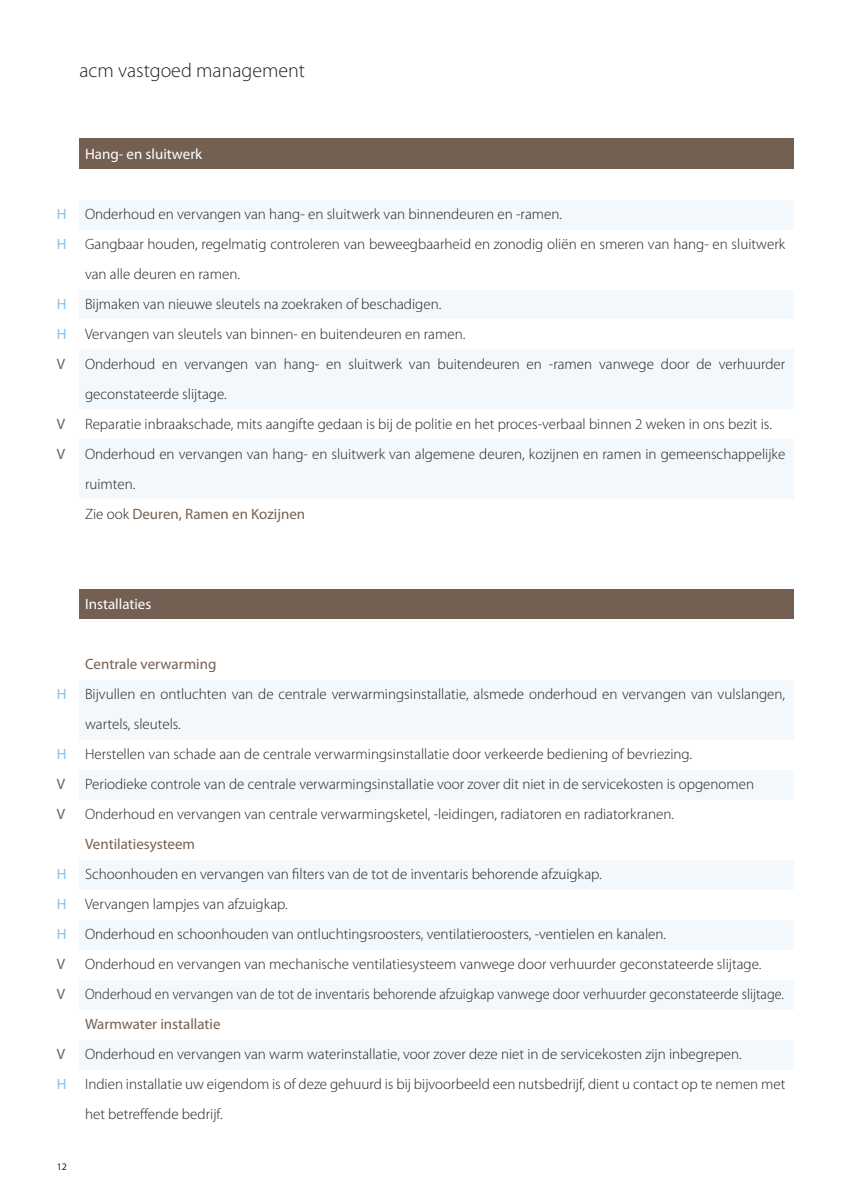
<style>
.page{position:relative;width:842px;height:1191px;background:#fff}
.page>*{position:absolute;margin:0;border:0;box-sizing:border-box;transform-origin:0 0}
.t1{font:300 20px "Myriad Pro";color:#231f20}
.t2{font:300 15px/30px "Myriad Pro";color:#231f20}
.t3{font:300 15px "Myriad Pro";color:#231f20;scale:.95 1}
.t4{font:15px "Myriad Pro";color:#746053}
.t5{font:15px "Myriad Pro";color:#fff}
.t6{font:10px "Myriad Pro";color:#231f20}
.s1{font-weight:400;color:#8dc2e9}
.s2{font-weight:400;color:#746053}
</style>
<div class="page">
<div style="left:79px;top:289px;width:715px;height:30px;background:#f2f8fc"></div>
<div style="left:79px;top:349px;width:715px;height:30px;background:#f2f8fc"></div>
<div style="left:79px;top:379px;width:715px;height:30px;background:#f2f8fc"></div>
<div style="left:79px;top:439px;width:715px;height:30px;background:#f2f8fc"></div>
<div style="left:79px;top:469px;width:715px;height:30px;background:#f2f8fc"></div>
<div style="left:79px;top:590px;width:715px;height:30px;background:#746053"></div>
<div style="left:79px;top:680px;width:715px;height:30px;background:#f2f8fc"></div>
<div style="left:79px;top:710px;width:715px;height:30px;background:#f2f8fc"></div>
<div style="left:79px;top:770px;width:715px;height:30px;background:#f2f8fc"></div>
<div style="left:79px;top:860px;width:715px;height:30px;background:#f2f8fc"></div>
<div style="left:79px;top:920px;width:715px;height:30px;background:#f2f8fc"></div>
<div style="left:79px;top:980px;width:715px;height:30px;background:#f2f8fc"></div>
<div style="left:79px;top:1040px;width:715px;height:30px;background:#f2f8fc"></div>
<div style="left:79px;top:199px;width:715px;height:30px;background:#f2f8fc"></div>
<div style="left:79px;top:139px;width:715px;height:30px;background:#746053"></div>
<h1 class="t1" style="left:79px;top:60px;width:227px">acm vastgoed management</h1>
<p class="t5" style="left:85px;top:144px;width:119px">Hang- en sluitwerk</p>
<p class="t2" style="left:57px;top:199px;width:507px"><span class="s1">H</span> Onderhoud en vervangen van hang- en sluitwerk van binnendeuren en -ramen.</p>
<p class="t2" style="left:57px;top:229px;width:730px"><span class="s1">H</span> Gangbaar houden, regelmatig controleren van beweegbaarheid en zonodig oliën en smeren van hang- en sluitwerk</p>
<p class="t2" style="left:85px;top:259px;width:156px">van alle deuren en ramen.</p>
<p class="t2" style="left:57px;top:289px;width:386px"><span class="s1">H</span> Bijmaken van nieuwe sleutels na zoekraken of beschadigen.</p>
<p class="t2" style="left:57px;top:319px;width:410px"><span class="s1">H</span> Vervangen van sleutels van binnen- en buitendeuren en ramen.</p>
<p class="t4" style="left:57px;top:354px;width:10px">V</p>
<p class="t2" style="left:85px;top:349px;width:702px">Onderhoud en vervangen van hang- en sluitwerk van buitendeuren en -ramen vanwege door de verhuurder geconstateerde slijtage.</p>
<p class="t4" style="left:57px;top:414px;width:10px">V</p>
<p class="t2" style="left:85px;top:409px;width:688px">Reparatie inbraakschade, mits aangifte gedaan is bij de politie en het proces-verbaal binnen 2 weken in ons bezit is.</p>
<p class="t4" style="left:57px;top:444px;width:10px">V</p>
<p class="t2" style="left:85px;top:439px;width:702px">Onderhoud en vervangen van hang- en sluitwerk van algemene deuren, kozijnen en ramen in gemeenschappelijke ruimten.<br>Zie ook <span class="s2">Deuren, Ramen en Kozijnen</span></p>
<p class="t5" style="left:85px;top:594px;width:68px">Installaties</p>
<p class="t4" style="left:85px;top:654px;width:133px">Centrale verwarming</p>
<p class="t2" style="left:57px;top:679px;width:730px"><span class="s1">H</span> Bijvullen en ontluchten van de centrale verwarmingsinstallatie, alsmede onderhoud en vervangen van vulslangen,</p>
<p class="t2" style="left:85px;top:709px;width:97px">wartels, sleutels.</p>
<p class="t2" style="left:57px;top:739px;width:637px"><span class="s1">H</span> Herstellen van schade aan de centrale verwarmingsinstallatie door verkeerde bediening of bevriezing.</p>
<p class="t4" style="left:57px;top:774px;width:10px">V</p>
<p class="t2" style="left:85px;top:769px;width:670px">Periodieke controle van de centrale verwarmingsinstallatie voor zover dit niet in de servicekosten is opgenomen</p>
<p class="t4" style="left:57px;top:804px;width:10px">V</p>
<p class="t2" style="left:85px;top:799px;width:590px">Onderhoud en vervangen van centrale verwarmingsketel, -leidingen, radiatoren en radiatorkranen.</p>
<p class="t2" style="left:57px;top:829px;width:611px;text-indent:28px"><span class="s2">Ventilatiesysteem<br></span><span class="s1">H</span> Schoonhouden en vervangen van filters van de tot de inventaris behorende afzuigkap.<br><span class="s1">H</span> Vervangen lampjes van afzuigkap.<br><span class="s1">H</span> Onderhoud en schoonhouden van ontluchtingsroosters, ventilatieroosters, -ventielen en kanalen.<br><span class="s2">V</span></p>
<p class="t2" style="left:85px;top:949px;width:678px">Onderhoud en vervangen van mechanische ventilatiesysteem vanwege door verhuurder geconstateerde slijtage.</p>
<p class="t4" style="left:57px;top:984px;width:10px">V</p>
<p class="t3" style="left:85px;top:985px;width:737px">Onderhoud en vervangen van de tot de inventaris behorende afzuigkap vanwege door verhuurder geconstateerde slijtage.</p>
<p class="t4" style="left:85px;top:1014px;width:137px">Warmwater installatie</p>
<p class="t4" style="left:57px;top:1044px;width:10px">V</p>
<p class="t2" style="left:85px;top:1039px;width:658px">Onderhoud en vervangen van warm waterinstallatie, voor zover deze niet in de servicekosten zijn inbegrepen.</p>
<p class="t2" style="left:57px;top:1069px;width:730px"><span class="s1">H</span> Indien installatie uw eigendom is of deze gehuurd is bij bijvoorbeeld een nutsbedrijf, dient u contact op te nemen met</p>
<p class="t2" style="left:85px;top:1099px;width:139px">het betreffende bedrijf.</p>
<p class="t6" style="left:57px;top:1160px;width:12px">12</p>
</div>
